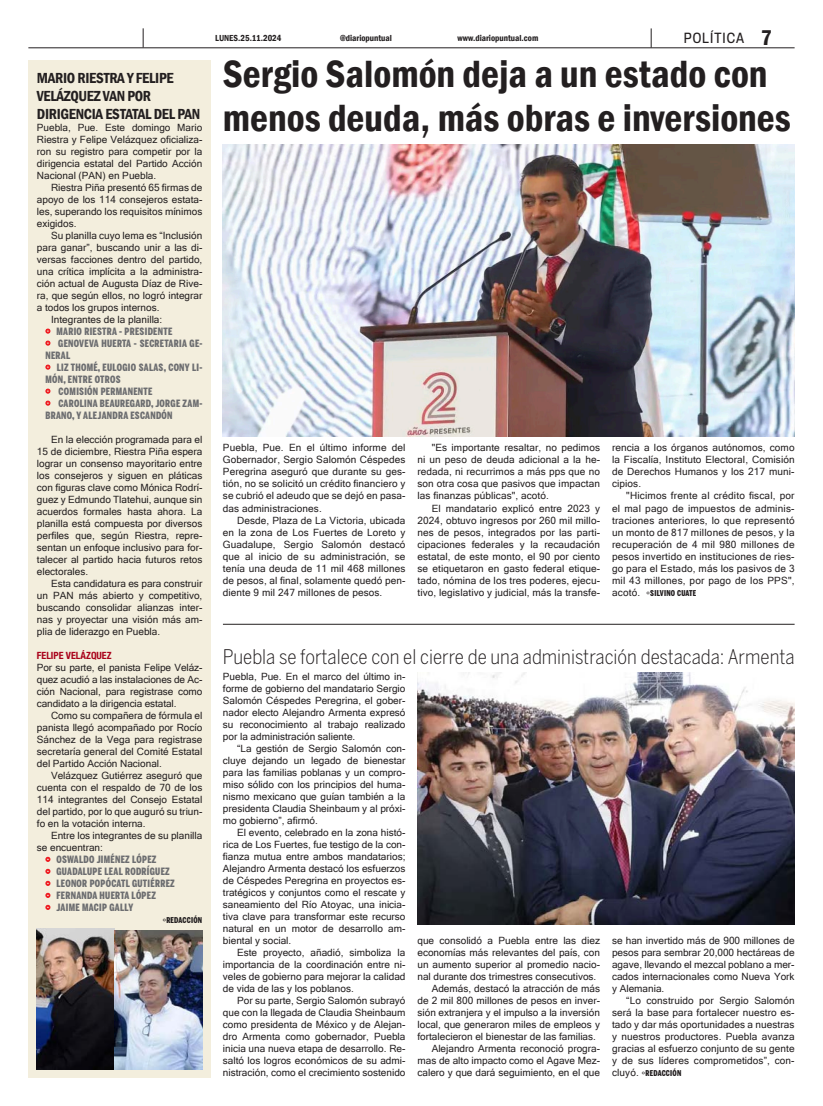
<style>
.page{position:relative;width:823px;height:1106px;background:#fff}
.page>*{position:absolute;margin:0;border:0;box-sizing:border-box;transform-origin:0 0}
.t1{font:600 condensed 39px/44px "Franklin Gothic";color:#231f20}
.t2{font:600 condensed 22px "Franklin Gothic";color:#231f20}
.t3{font:300 20px "Benton Sans Cond";color:#231f20}
.t4{font:600 condensed 15px/18px "Franklin Gothic";letter-spacing:-.02em;color:#231f20}
.t5{font:13px "Titling Gothic FB Narrow";letter-spacing:.08em;color:#231f20}
.t6{font:10px/12px "Microsoft Sans Serif";color:#231f20;text-align:justify}
.t7{font:900 10px/12px "Benton Sans Comp";letter-spacing:.03em;color:#6c6d70}
.t8{font:700 condensed 10px "Helvetica Neue LT Std";color:#a9011a}
.t9{font:600 condensed 9px "Franklin Gothic";color:#231f20}
.t10{font:900 8px "Benton Sans Comp";letter-spacing:.03em;color:#231f20}
.s1{font-family:"Microsoft Sans Serif";font-weight:400;font-size:10px}
</style>
<div class="page">
<div style="left:28px;top:60px;width:183px;height:1017px;background:#f3eedd"></div>
<hr style="left:28px;top:47px;width:766px;height:1px;background:#231f20">
<svg style="left:650px;top:28px;width:1px;height:20px"></svg>
<svg style="left:143px;top:28px;width:1px;height:19px"></svg>
<svg style="left:45px;top:328px;width:6px;height:6px"></svg>
<svg style="left:45px;top:340px;width:6px;height:6px"></svg>
<svg style="left:45px;top:364px;width:6px;height:6px"></svg>
<svg style="left:45px;top:388px;width:6px;height:6px"></svg>
<svg style="left:45px;top:400px;width:6px;height:6px"></svg>
<svg style="left:45px;top:856px;width:6px;height:6px"></svg>
<svg style="left:45px;top:868px;width:6px;height:6px"></svg>
<svg style="left:45px;top:880px;width:6px;height:6px"></svg>
<svg style="left:45px;top:892px;width:6px;height:6px"></svg>
<svg style="left:45px;top:904px;width:6px;height:6px"></svg>
<img style="left:37px;top:928px;width:78px;height:141px">
<img style="left:115px;top:930px;width:87px;height:139px">
<img style="left:223px;top:144px;width:571px;height:293px">
<hr style="left:223px;top:623px;width:571px;height:1px;background:#231f20">
<img style="left:417px;top:672px;width:377px;height:252px">
<p class="t4" style="left:37px;top:68px;width:165px">MARIO RIESTRA Y FELIPE<br>VELÁZQUEZ VAN POR<br>DIRIGENCIA ESTATAL DEL PAN</p>
<p class="t6" style="left:37px;top:121px;width:167px">Puebla, Pue. Este domingo Mario Riestra y Felipe Velázquez oficializa&shy;ron su registro para competir por la dirigencia estatal del Partido Acción Nacional (PAN) en Puebla.</p>
<p class="t6" style="left:37px;top:181px;width:167px;text-indent:14px">Riestra Piña presentó 65 firmas de apoyo de los 114 consejeros estata&shy;les, superando los requisitos mínimos exigidos.</p>
<p class="t6" style="left:37px;top:229px;width:167px;text-indent:14px">Su planilla cuyo lema es “Inclusión para ganar”, buscando unir a las di&shy;versas facciones dentro del partido, una crítica implícita a la administra&shy;ción actual de Augusta Díaz de Rive&shy;ra, que según ellos, no logró integrar a todos los grupos internos.</p>
<p class="t6" style="left:51px;top:313px;width:113px">Integrantes de la planilla:</p>
<p class="t7" style="left:56px;top:325px;width:117px">MARIO RIESTRA - PRESIDENTE</p>
<p class="t7" style="left:45px;top:337px;width:158px;text-indent:13px">GENOVEVA HUERTA - SECRETARIA GE-<br>NERAL</p>
<p class="t7" style="left:45px;top:361px;width:158px;text-indent:11px">LIZ THOMÉ, EULOGIO SALAS, CONY LI-<br>MÓN, ENTRE OTROS</p>
<p class="t7" style="left:59px;top:385px;width:95px">COMISIÓN PERMANENTE</p>
<p class="t7" style="left:45px;top:397px;width:158px;text-indent:13px">CAROLINA BEAUREGARD, JORGE ZAM-<br>BRANO, Y ALEJANDRA ESCANDÓN</p>
<p class="t6" style="left:37px;top:433px;width:167px;text-indent:14px">En la elección programada para el 15 de diciembre, Riestra Piña espera lograr un consenso mayoritario entre los consejeros y siguen en pláticas con figuras clave como Mónica Rodrí&shy;guez y Edmundo Tlatehui, aunque sin acuerdos formales hasta ahora. La planilla está compuesta por diversos perfiles que, según Riestra, repre&shy;sentan un enfoque inclusivo para for&shy;talecer al partido hacia futuros retos electorales.</p>
<p class="t6" style="left:37px;top:577px;width:167px;text-indent:14px">Esta candidatura es para construir un PAN más abierto y competitivo, buscando consolidar alianzas inter&shy;nas y proyectar una visión más am&shy;plia de liderazgo en Puebla.</p>
<p class="t8" style="left:37px;top:649px;width:76px">FELIPE VELÁZQUEZ</p>
<p class="t6" style="left:37px;top:661px;width:167px">Por su parte, el panista Felipe Veláz&shy;quez acudió a las instalaciones de Ac&shy;ción Nacional, para registrase como candidato a la dirigencia estatal.</p>
<p class="t6" style="left:37px;top:709px;width:167px;text-indent:14px">Como su compañera de fórmula el panista llegó acompañado por Rocío Sánchez de la Vega para registrase secretaría general del Comité Estatal del Partido Acción Nacional.</p>
<p class="t6" style="left:37px;top:769px;width:167px;text-indent:14px">Velázquez Gutiérrez aseguró que cuenta con el respaldo de 70 de los 114 integrantes del Consejo Estatal del partido, por lo que auguró su triun&shy;fo en la votación interna.</p>
<p class="t6" style="left:37px;top:829px;width:167px;text-indent:14px">Entre los integrantes de su planilla se encuentran:</p>
<p class="t7" style="left:56px;top:853px;width:101px">OSWALDO JIMÉNEZ LÓPEZ</p>
<p class="t7" style="left:56px;top:865px;width:115px">GUADALUPE LEAL RODRÍGUEZ</p>
<p class="t7" style="left:56px;top:877px;width:120px">LEONOR POPÓCATL GUTIÉRREZ</p>
<p class="t7" style="left:56px;top:889px;width:101px">FERNANDA HUERTA LÓPEZ</p>
<p class="t7" style="left:56px;top:901px;width:78px">JAIME MACIP GALLY</p>
<p class="t10" style="left:162px;top:915px;width:41px"><span class="s1">°</span>REDACCIÓN</p>
<p class="t9" style="left:215px;top:32px;width:68px">LUNES.25.11.2024</p>
<p class="t9" style="left:340px;top:32px;width:53px">@diariopuntual</p>
<p class="t9" style="left:457px;top:32px;width:82px">www.diariopuntual.com</p>
<p class="t5" style="left:683px;top:31px;width:62px">POLÍTICA</p>
<p class="t2" style="left:760px;top:23px;width:13px">7</p>
<p class="t1" style="left:223px;top:52px;width:569px">Sergio Salomón deja a un estado con menos deuda, más obras e inversiones</p>
<p class="t6" style="left:223px;top:442px;width:184px">Puebla, Pue. En el último informe del Gobernador, Sergio Salomón Céspedes Peregrina aseguró que durante su ges&shy;tión, no se solicitó un crédito financiero y se cubrió el adeudo que se dejó en pasa&shy;das administraciones.</p>
<p class="t6" style="left:223px;top:514px;width:184px;text-indent:14px">Desde, Plaza de La Victoria, ubicada en la zona de Los Fuertes de Loreto y Guadalupe, Sergio Salomón destacó que al inicio de su administración, se tenía una deuda de 11 mil 468 millones de pesos, al final, solamente quedó pen&shy;diente 9 mil 247 millones de pesos.</p>
<p class="t6" style="left:417px;top:442px;width:184px;text-indent:14px">"Es importante resaltar, no pedimos ni un peso de deuda adicional a la he&shy;redada, ni recurrimos a más pps que no son otra cosa que pasivos que impactan las finanzas públicas", acotó.</p>
<p class="t6" style="left:417px;top:502px;width:184px;text-indent:14px">El mandatario explicó entre 2023 y 2024, obtuvo ingresos por 260 mil millo&shy;nes de pesos, integrados por las parti&shy;cipaciones federales y la recaudación estatal, de este monto, el 90 por ciento se etiquetaron en gasto federal etique&shy;tado, nómina de los tres poderes, ejecu&shy;tivo, legislativo y judicial, más la transfe-</p>
<p class="t6" style="left:611px;top:442px;width:184px">rencia a los órganos autónomos, como la Fiscalía, Instituto Electoral, Comisión de Derechos Humanos y los 217 muni&shy;cipios.</p>
<p class="t6" style="left:611px;top:490px;width:184px;text-indent:14px">"Hicimos frente al crédito fiscal, por el mal pago de impuestos de adminis&shy;traciones anteriores, lo que representó un monto de 817 millones de pesos, y la recuperación de 4 mil 980 millones de pesos invertido en instituciones de ries&shy;go para el Estado, más los pasivos de 3 mil 43 millones, por pago de los PPS",</p>
<p class="t10" style="left:611px;top:588px;width:86px"><span class="s1">acotó. °</span>SILVINO CUATE</p>
<p class="t3" style="left:223px;top:645px;width:572px">Puebla se fortalece con el cierre de una administración destacada: Armenta</p>
<p class="t6" style="left:223px;top:670px;width:184px">Puebla, Pue. En el marco del último in&shy;forme de gobierno del mandatario Sergio Salomón Céspedes Peregrina, el gober&shy;nador electo Alejandro Armenta expresó su reconocimiento al trabajo realizado por la administración saliente.</p>
<p class="t6" style="left:223px;top:742px;width:184px;text-indent:14px">“La gestión de Sergio Salomón con&shy;cluye dejando un legado de bienestar para las familias poblanas y un compro&shy;miso sólido con los principios del huma&shy;nismo mexicano que guían también a la presidenta Claudia Sheinbaum y al próxi&shy;mo gobierno”, afirmó.</p>
<p class="t6" style="left:223px;top:826px;width:184px;text-indent:14px">El evento, celebrado en la zona histó&shy;rica de Los Fuertes, fue testigo de la con&shy;fianza mutua entre ambos mandatarios; Alejandro Armenta destacó los esfuerzos de Céspedes Peregrina en proyectos es&shy;tratégicos y conjuntos como el rescate y saneamiento del Río Atoyac, una inicia&shy;tiva clave para transformar este recurso natural en un motor de desarrollo am&shy;biental y social.</p>
<p class="t6" style="left:223px;top:946px;width:184px;text-indent:14px">Este proyecto, añadió, simboliza la importancia de la coordinación entre ni&shy;veles de gobierno para mejorar la calidad de vida de las y los poblanos.</p>
<p class="t6" style="left:223px;top:994px;width:184px;text-indent:14px">Por su parte, Sergio Salomón subrayó que con la llegada de Claudia Sheinbaum como presidenta de México y de Alejan&shy;dro Armenta como gobernador, Puebla inicia una nueva etapa de desarrollo. Re&shy;saltó los logros económicos de su admi&shy;nistración, como el crecimiento sostenido</p>
<p class="t6" style="left:417px;top:934px;width:184px">que consolidó a Puebla entre las diez economías más relevantes del país, con un aumento superior al promedio nacio&shy;nal durante dos trimestres consecutivos.</p>
<p class="t6" style="left:417px;top:982px;width:184px;text-indent:14px">Además, destacó la atracción de más de 2 mil 800 millones de pesos en inver&shy;sión extranjera y el impulso a la inversión local, que generaron miles de empleos y fortalecieron el bienestar de las familias.</p>
<p class="t6" style="left:417px;top:1042px;width:184px;text-indent:14px">Alejandro Armenta reconoció progra&shy;mas de alto impacto como el Agave Mez&shy;calero y que dará seguimiento, en el que</p>
<p class="t6" style="left:611px;top:934px;width:184px">se han invertido más de 900 millones de pesos para sembrar 20,000 hectáreas de agave, llevando el mezcal poblano a mer&shy;cados internacionales como Nueva York y Alemania.</p>
<p class="t6" style="left:611px;top:994px;width:184px;text-indent:14px">“Lo construido por Sergio Salomón será la base para fortalecer nuestro es&shy;tado y dar más oportunidades a nuestras y nuestros productores. Puebla avanza gracias al esfuerzo conjunto de su gente y de sus líderes comprometidos”, con-</p>
<p class="t10" style="left:611px;top:1068px;width:71px"><span class="s1">cluyó. °</span>REDACCIÓN</p>
</div>
